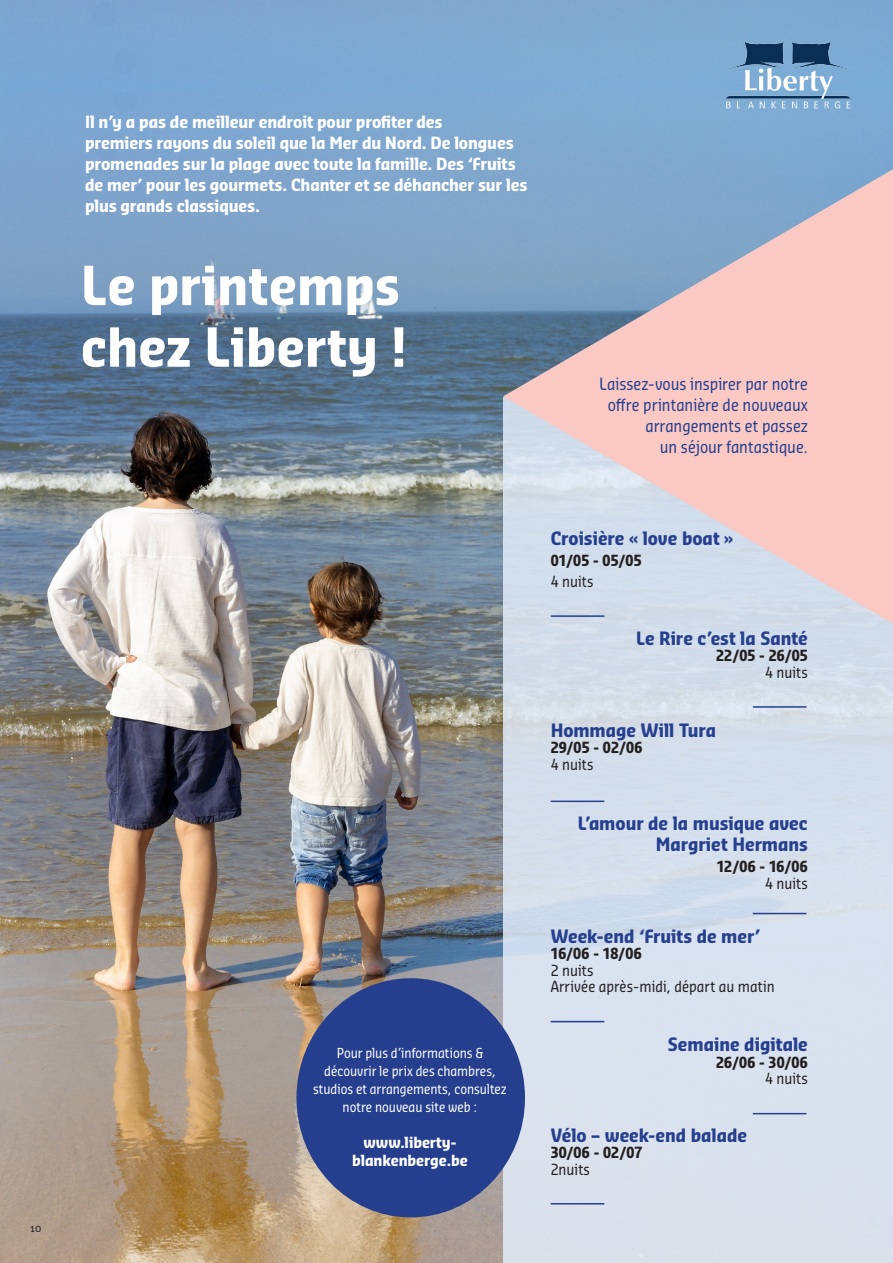
<style>
.page{position:relative;width:893px;height:1263px;background:#fff}
.page>*{position:absolute;margin:0;border:0;box-sizing:border-box;transform-origin:0 0}
.TIT{font:700 52.5px/61.7px "Sansa Con Pro";color:#fff}
.INTRO{font:700 18px/21px "Sansa Con Pro";color:#253f8e;text-align:right}
.INTRO-2{font:700 16.5px/21px "Sansa Con Pro";letter-spacing:-.005em;color:#fff}
.INTRO-3{font:16.5px/21px "Sansa Con Pro";color:#253f8e;text-align:right}
.TT{font:15px "Sansa Con Pro";letter-spacing:.005em;color:#231f20}
.TT-2{font:700 15px "Sansa Con Pro";letter-spacing:.01em;color:#231f20}
.INTRO-4{font:700 15px/18px "Sansa Con Pro";color:#fff;text-align:center}
.INTRO-5{font:700 15px "Sansa Con Pro";letter-spacing:.01em;color:#231f20}
.INTRO-6{font:15px "Sansa Con Pro";letter-spacing:.005em;color:#231f20}
.INTRO-7{font:13.5px/18px "Sansa Con Pro";color:#fff;text-align:center}
.t1{font:12px "Meta Pro Norm";color:#231f20}
</style>
<div class="page">
<img style="left:0;top:91px;width:893px;height:1172px">
<div style="left:503px;top:397px;width:390px;height:866px;background:#d9e1ed"></div>
<svg style="left:503px;top:169px;width:390px;height:454px"></svg>
<hr style="left:892px;top:104px;width:1px;height:96px;background:#e3edfa">
<img style="left:714px;top:27px;width:148px;height:85px">
<div style="left:296px;top:978px;width:229px;height:239px;background:#253f8e;border-radius:50%"></div>
<hr style="left:551px;top:1021px;width:53px;height:1px;background:#253f8e">
<hr style="left:551px;top:615px;width:53px;height:2px;background:#253f8e">
<hr style="left:551px;top:800px;width:53px;height:2px;background:#253f8e">
<hr style="left:551px;top:1203px;width:53px;height:1px;background:#253f8e">
<hr style="left:753px;top:1113px;width:53px;height:1px;background:#253f8e">
<hr style="left:753px;top:706px;width:53px;height:2px;background:#253f8e">
<hr style="left:753px;top:913px;width:53px;height:1px;background:#253f8e">
<p class="t1" style="left:30px;top:1218px;width:14px">10</p>
<p class="INTRO-2" style="left:85px;top:111px;width:444px">Il n’y a pas de meilleur endroit pour profiter des<br>premiers rayons du soleil que la Mer du Nord. De longues promenades sur la plage avec toute la famille. Des ‘Fruits de mer’ pour les gourmets. Chanter et se déhancher sur les plus grands classiques.</p>
<p class="TIT" style="left:81px;top:254px;width:327px">Le printemps chez Liberty !</p>
<p class="INTRO-3" style="left:599px;top:373px;width:210px">Laissez-vous inspirer par notre offre printanière de nouveaux arrangements et passez<br>un séjour fantastique.</p>
<p class="INTRO-7" style="left:313px;top:1044px;width:195px">Pour plus d’informations &amp; découvrir le prix des chambres, studios et arrangements, consultez notre nouveau site web :</p>
<p class="INTRO-4" style="left:352px;top:1133px;width:117px">www.liberty&shy;blankenberge.be</p>
<p class="INTRO" style="left:551px;top:528px;width:184px">Croisière « love boat »</p>
<p class="INTRO-5" style="left:551px;top:550px;width:92px">01/05 - 05/05</p>
<p class="INTRO-6" style="left:551px;top:571px;width:44px">4 nuits</p>
<p class="INTRO" style="left:636px;top:627px;width:173px">Le Rire c’est la Santé</p>
<p class="TT-2" style="left:716px;top:645px;width:93px">22/05 - 26/05</p>
<p class="TT" style="left:765px;top:662px;width:44px">4 nuits</p>
<p class="INTRO" style="left:551px;top:719px;width:167px">Hommage Will Tura</p>
<p class="TT-2" style="left:551px;top:737px;width:93px">29/05 - 02/06</p>
<p class="TT" style="left:551px;top:754px;width:44px">4 nuits</p>
<p class="INTRO" style="left:578px;top:813px;width:231px">L’amour de la musique avec<br>Margriet Hermans</p>
<p class="INTRO-5" style="left:717px;top:856px;width:93px">12/06 - 16/06</p>
<p class="TT" style="left:765px;top:873px;width:44px">4 nuits</p>
<p class="INTRO" style="left:551px;top:925px;width:210px">Week-end ‘Fruits de mer’</p>
<p class="TT-2" style="left:551px;top:943px;width:92px">16/06 - 18/06</p>
<p class="TT" style="left:551px;top:960px;width:44px">2 nuits</p>
<p class="TT" style="left:551px;top:976px;width:226px">Arrivée après-midi, départ au matin</p>
<p class="INTRO" style="left:668px;top:1034px;width:142px">Semaine digitale</p>
<p class="TT-2" style="left:716px;top:1052px;width:93px">26/06 - 30/06</p>
<p class="TT" style="left:765px;top:1068px;width:44px">4 nuits</p>
<p class="INTRO" style="left:551px;top:1124px;width:198px">Vélo – week-end balade</p>
<p class="TT-2" style="left:551px;top:1142px;width:93px">30/06 - 02/07</p>
<p class="TT" style="left:551px;top:1158px;width:41px">2nuits</p>
</div>
